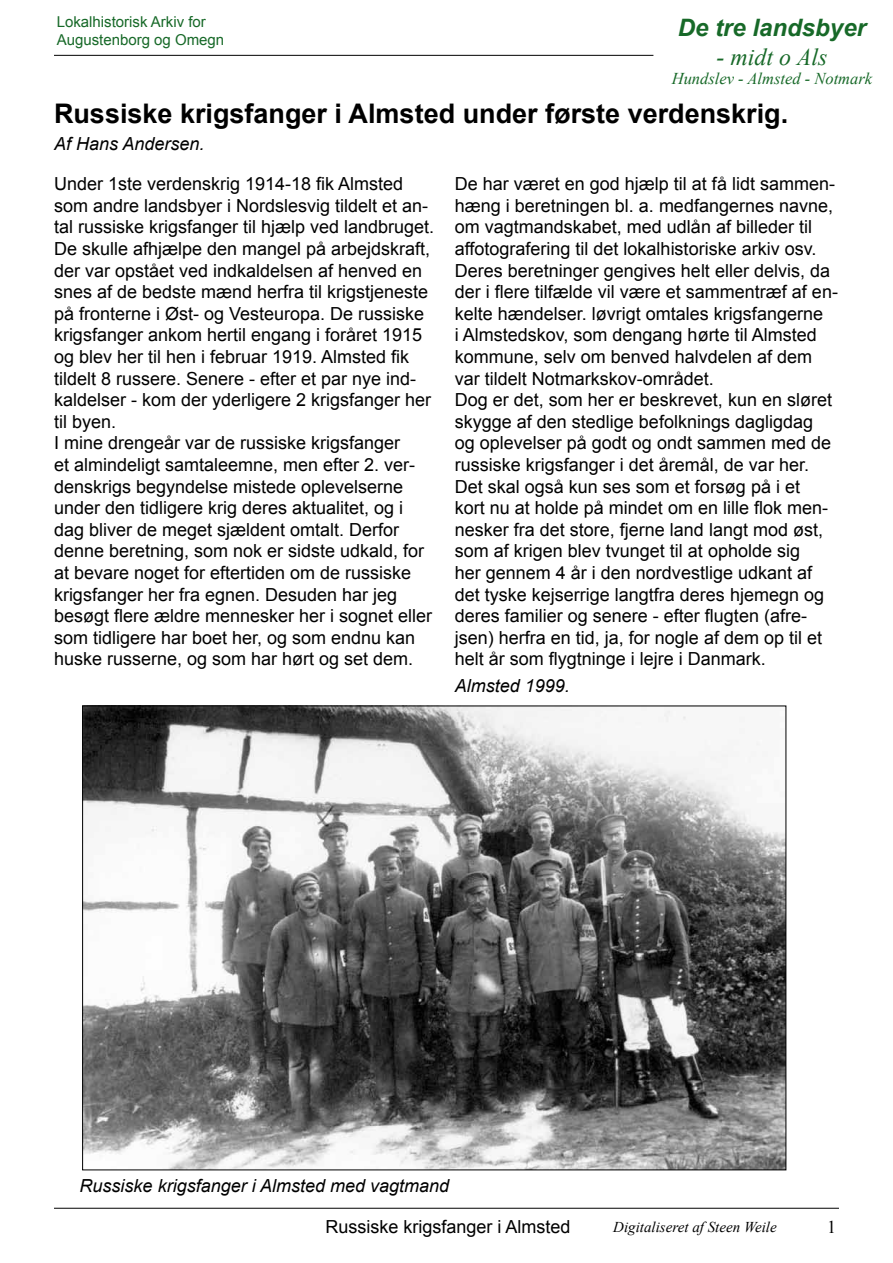
<style>
.page{position:relative;width:893px;height:1263px;background:#fff}
.page>*{position:absolute;margin:0;border:0;box-sizing:border-box;transform-origin:0 0}
.t1{font:700 27px "Arial";color:#000}
.t2{font:italic 700 24px "Arial";color:#176928}
.t3{font:italic 24px "Times New Roman";color:#176928}
.t4{font:18px/21.6px "Arial";color:#000}
.t5{font:italic 18px "Arial";color:#000}
.t6{font:18px "Times New Roman";color:#000}
.t7{font:italic 16.5px "Times New Roman";color:#176928}
.t8{font:15px/18px "Arial";color:#176928}
.t9{font:italic 15px "Times New Roman";color:#000}
</style>
<div class="page">
<hr style="left:54px;top:1208px;width:785px;height:1px;background:#000">
<hr style="left:54px;top:55px;width:599px;height:1px;background:#000">
<img style="left:84px;top:708px;width:700px;height:460px">
<p class="t8" style="left:57px;top:13px;width:169px">Lokalhistorisk Arkiv for<br>Augustenborg og Omegn</p>
<h2 class="t2" style="left:678px;top:11px;width:190px">De tre landsbyer</h2>
<h2 class="t3" style="left:716px;top:40px;width:112px">- midt o Als</h2>
<p class="t7" style="left:672px;top:68px;width:202px">Hundslev - Almsted - Notmark</p>
<h1 class="t1" style="left:54px;top:95px;width:736px">Russiske krigsfanger i Almsted under første verdenskrig.</h1>
<p class="t5" style="left:54px;top:132px;width:152px">Af Hans Andersen.</p>
<p class="t4" style="left:54px;top:173px;width:382px">Under 1ste verdenskrig 1914-18 fik Almsted som andre landsbyer i Nordslesvig tildelt et an&shy;tal russiske krigsfanger til hjælp ved landbruget.<br>De skulle afhjælpe den mangel på arbejdskraft, der var opstået ved indkaldelsen af henved en snes af de bedste mænd herfra til krigstjeneste på fronterne i Øst- og Vesteuropa. De russiske krigsfanger ankom hertil engang i foråret 1915 og blev her til hen i februar 1919. Almsted fik tildelt 8 russere. Senere - efter et par nye ind&shy;kaldelser - kom der yderligere 2 krigsfanger her til byen.<br>I mine drengeår var de russiske krigsfanger<br>et almindeligt samtaleemne, men efter 2. ver&shy;denskrigs begyndelse mistede oplevelserne under den tidligere krig deres aktualitet, og i dag bliver de meget sjældent omtalt. Derfor denne beretning, som nok er sidste udkald, for at bevare noget for eftertiden om de russiske krigsfanger her fra egnen. Desuden har jeg besøgt flere ældre mennesker her i sognet eller som tidligere har boet her, og som endnu kan huske russerne, og som har hørt og set dem.</p>
<p class="t4" style="left:455px;top:173px;width:385px">De har været en god hjælp til at få lidt sammen&shy;hæng i beretningen bl. a. medfangernes navne, om vagtmandskabet, med udlån af billeder til affotografering til det lokalhistoriske arkiv osv.<br>Deres beretninger gengives helt eller delvis, da der i flere tilfælde vil være et sammentræf af en&shy;kelte hændelser. løvrigt omtales krigsfangerne<br>i Almstedskov, som dengang hørte til Almsted kommune, selv om benved halvdelen af dem var tildelt Notmarkskov-området.<br>Dog er det, som her er beskrevet, kun en sløret skygge af den stedlige befolknings dagligdag<br>og oplevelser på godt og ondt sammen med de russiske krigsfanger i det åremål, de var her.<br>Det skal også kun ses som et forsøg på i et<br>kort nu at holde på mindet om en lille flok men&shy;nesker fra det store, fjerne land langt mod øst, som af krigen blev tvunget til at opholde sig<br>her gennem 4 år i den nordvestlige udkant af det tyske kejserrige langtfra deres hjemegn og deres familier og senere - efter flugten (afre&shy;jsen) herfra en tid, ja, for nogle af dem op til et helt år som flygtninge i lejre i Danmark.</p>
<p class="t5" style="left:455px;top:674px;width:117px">Almsted 1999.</p>
<p class="t5" style="left:80px;top:1174px;width:371px">Russiske krigsfanger i Almsted med vagtmand</p>
<p class="t4" style="left:325px;top:1216px;width:247px">Russiske krigsfanger i Almsted</p>
<p class="t9" style="left:613px;top:1216px;width:165px">Digitaliseret af Steen Weile</p>
<p class="t6" style="left:827px;top:1215px;width:10px">1</p>
</div>
